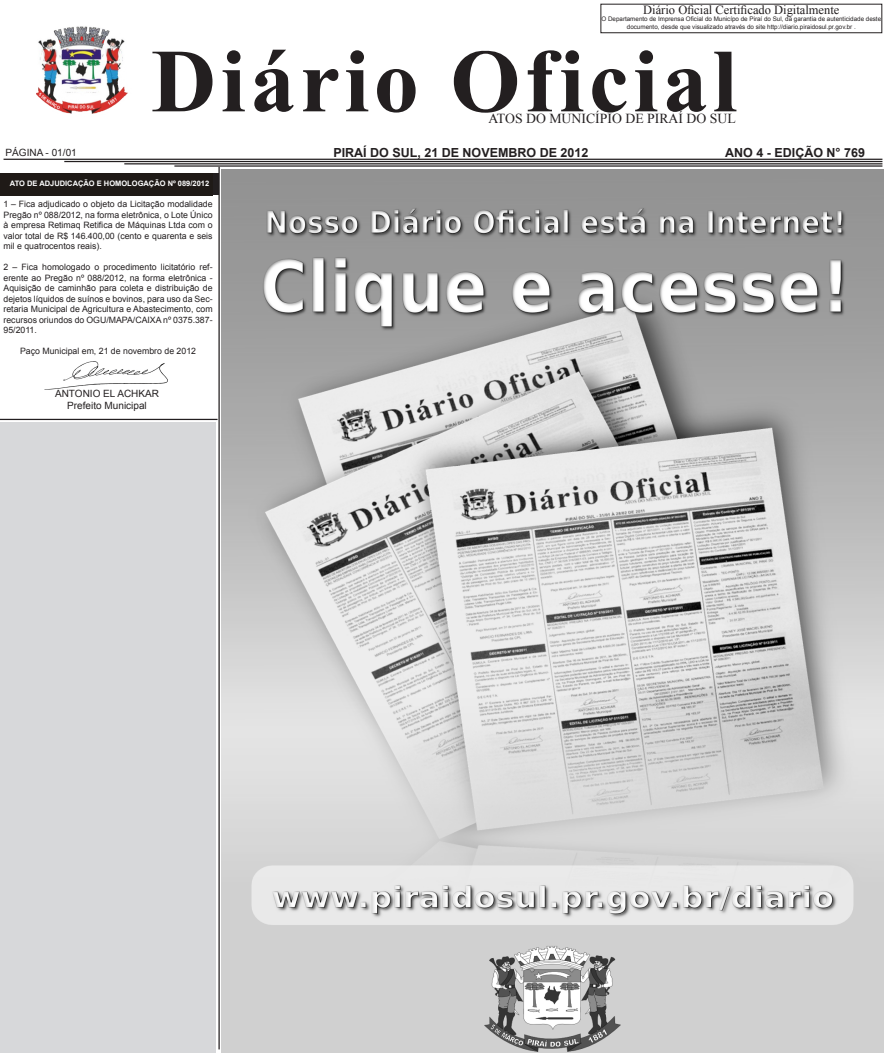
<style>
.page{position:relative;width:886px;height:1053px;background:#fff}
.page>*{position:absolute;margin:0;border:0;box-sizing:border-box;transform-origin:0 0}
.t1{font:700 90px "Times New Roman";letter-spacing:.05em;color:#231f20}
.t2{font:13.75px "Times New Roman";color:#231f20}
.t3{font:700 12.5px "Arial";color:#231f20}
.t4{font:12.5px "Times New Roman";color:#231f20}
.t5{font:10px "Arial";color:#231f20}
.t6{font:8.75px/10.5px "Arial";color:#231f20;text-align:justify}
.t7{font:700 7.5px "Arial";color:#fff}
.t8{font:6.25px/7.5px "Arial";color:#231f20;text-align:center}
</style>
<div class="page">
<div style="left:600px;top:4px;width:282px;height:29px;border:1px solid #231f20"></div>
<img style="left:36px;top:26px;width:92px;height:88px">
<hr style="left:4px;top:159px;width:878px;height:1px;background:#231f20">
<hr style="left:64px;top:161px;width:818px;height:1px;background:#231f20">
<hr style="left:124px;top:163px;width:758px;height:1px;background:#231f20">
<hr style="left:174px;top:165px;width:708px;height:2px;background:#231f20">
<div style="left:0;top:174px;width:218px;height:21px;background:#1f1a17"></div>
<hr style="left:218px;top:167px;width:2px;height:882px;background:#231f20">
<img style="left:50px;top:362px;width:117px;height:27px">
<hr style="left:0;top:419px;width:218px;height:1px;background:#231f20">
<img style="left:221px;top:169px;width:663px;height:883px">
<div style="left:1px;top:422px;width:215px;height:630px;background:#d7d8da"></div>
<p class="t4" style="left:643px;top:1px;width:198px">Diário Oficial Certificado Digitalmente</p>
<p class="t8" style="left:601px;top:16px;width:281px">O Departamento de Imprensa Oficial do Municípo de Piraí do Sul, da garantia de autenticidade deste documento, desde que visualizado através do site http://diario.piraidosul.pr.gov.br .</p>
<p class="t1" style="left:151px;top:19px;width:587px">Diário Oficial</p>
<p class="t2" style="left:488px;top:109px;width:249px">ATOS DO MUNICÍPIO DE PIRAÍ DO SUL</p>
<p class="t5" style="left:6px;top:146px;width:73px">PÁGINA - 01/01</p>
<p class="t3" style="left:333px;top:144px;width:256px">PIRAÍ DO SUL, 21 DE NOVEMBRO DE 2012</p>
<p class="t3" style="left:725px;top:144px;width:141px">ANO 4 - EDIÇÃO N° 769</p>
<p class="t7" style="left:10px;top:178px;width:201px">ATO DE ADJUDICAÇÃO E HOMOLOGAÇÃO Nº 089/2012</p>
<p class="t6" style="left:4px;top:199px;width:211px">1 – Fica adjudicado o objeto da Licitação modalidade Pregão nº 088/2012, na forma eletrônica, o Lote Único à empresa Retimaq Retifica de Máquinas Ltda com o valor total de R$ 146.400,00 (cento e quarenta e seis mil e quatrocentos reais).</p>
<p class="t6" style="left:4px;top:262px;width:211px">2 – Fica homologado o procedimento licitatório ref&shy;erente ao Pregão nº 088/2012, na forma eletrônica - Aquisição de caminhão para coleta e distribuição de dejetos líquidos de suínos e bovinos, para uso da Sec&shy;retaria Municipal de Agricultura e Abastecimento, com recursos oriundos do OGU/MAPA/CAIXA nº 0375.387- 95/2011.</p>
<p class="t6" style="left:20px;top:346px;width:178px">Paço Municipal em, 21 de novembro de 2012</p>
<p class="t5" style="left:55px;top:387px;width:105px">ANTONIO EL ACHKAR</p>
<p class="t5" style="left:67px;top:399px;width:81px">Prefeito Municipal</p>
</div>
